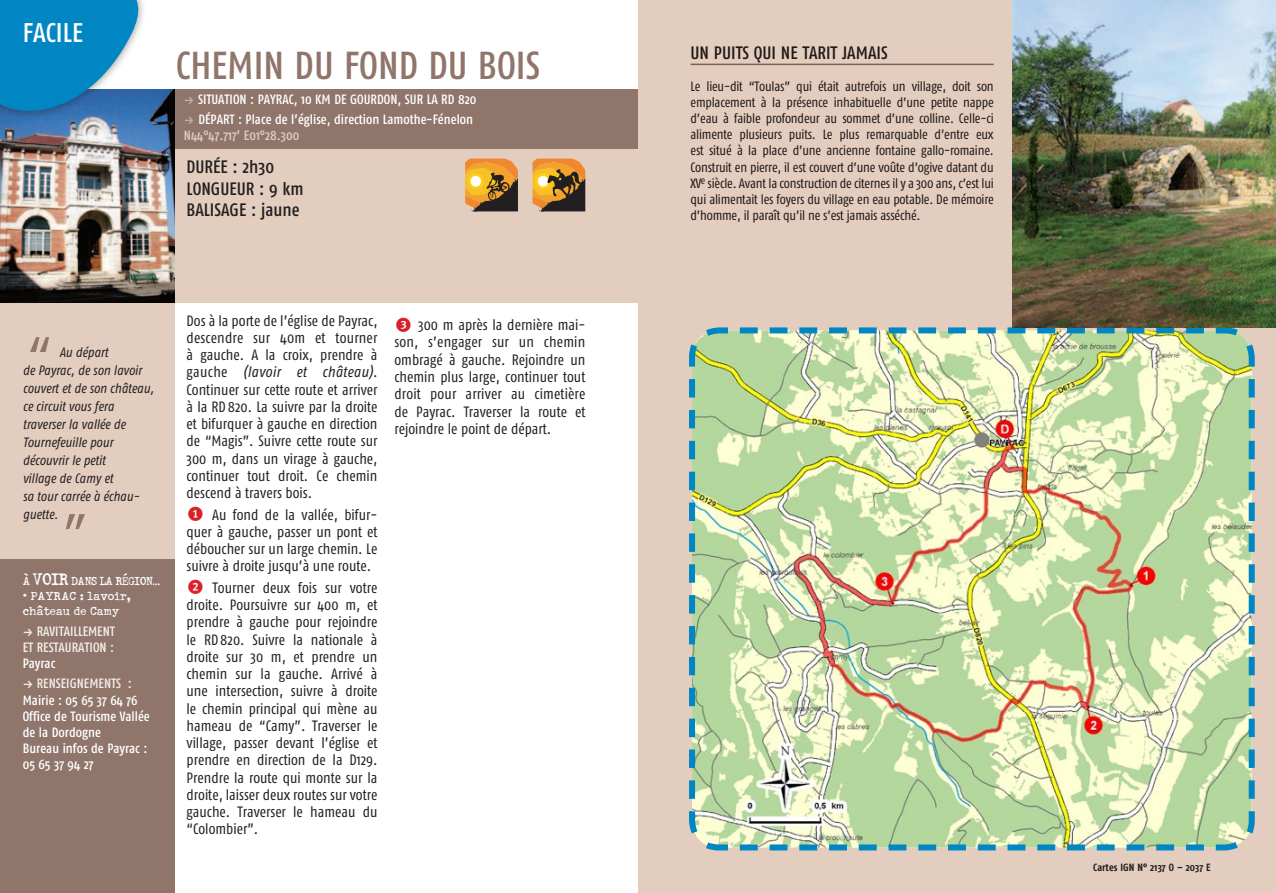
<style>
.page{position:relative;width:1276px;height:893px;background:#fff}
.page>*{position:absolute;margin:0;border:0;box-sizing:border-box;transform-origin:0 0}
.t1{font:italic 54px "Fago Co";color:#90756b}
.t2{font:500 39px "Fago Co";color:#90756b}
.t3{font:500 27px "Fago Co";color:#fff}
.t4{font:500 18px/21.6px "Fago Co";color:#231f20}
.t5{font:15px/17.2px "Fago Co";color:#231f20;text-align:justify}
.t6{font:13.5px/16px "Fago Co";letter-spacing:-.015em;color:#231f20;text-align:justify}
.t7{font:500 13.5px/16.2px "Fago Co";color:#fff}
.t8{font:italic 13.5px/18px "Fago Co";color:#231f20}
.t9{font:500 13.5px/16.2px "Fago Co";color:#f6eee9}
.t10{font:13.5px/15px "Schmutz ICG Cleaned";color:#fff}
.t11{font:500 13.5px "Fago Co";color:#e3cdbf}
.t12{font:13.5px "Schmutz ICG Cleaned";letter-spacing:-.04em;color:#fff;scale:.94 1}
.t13{font:700 10.5px "Fago Co";color:#231f20}
.s1{font-family:"Dingbests";font-weight:400;color:#c1aea7}
.s2{font-size:19.5px}
.s3{font-size:9px}
.s4{font-family:"Dingbests";font-weight:400;color:#f3eae3}
.s5{color:#fff}
.s6{font-style:italic}
.s7{font-family:"Dingbests";font-size:21px;color:#da2128}
</style>
<div class="page">
<div style="left:5px;top:107px;width:639px;height:196px;background:#e3cdbf"></div>
<div style="left:0;top:286px;width:174px;height:430px;background:#e3cdbf"></div>
<img style="left:0;top:128px;width:174px;height:175px">
<div style="left:0;top:559px;width:174px;height:334px;background:#90756b"></div>
<div style="left:175px;top:89px;width:463px;height:60px;background:#90756b"></div>
<div style="left:638px;top:0;width:638px;height:893px;background:#e3cdbf"></div>
<img style="left:689px;top:327px;width:568px;height:524px">
<img style="left:1012px;top:0;width:264px;height:327px">
<hr style="left:690px;top:64px;width:303px;height:1px;background:#90756b">
<svg style="left:0;top:0;width:175px;height:128px"></svg>
<svg style="left:532px;top:159px;width:53px;height:52px;background:#a37634"></svg>
<svg style="left:465px;top:159px;width:53px;height:52px;background:#b07f34"></svg>
<h3 class="t3" style="left:23px;top:17px;width:43px">facile</h3>
<h2 class="t2" style="left:176px;top:43px;width:54px">Chemin</h2>
<h2 class="t2" style="left:294px;top:43px;width:68px">du fond</h2>
<h2 class="t2" style="left:428px;top:43px;width:66px">du bois</h2>
<p class="t7" style="left:184px;top:89px;width:294px;line-height:20.2px;text-align:right">, sur la RD 820<br><span class="s1">f</span> DÉPART : Place de l’église, direction Lamothe-Fénelon</p>
<p class="t11" style="left:184px;top:128px;width:117px">N44°47.717’ E01°28.300</p>
<p class="t7" style="left:184px;top:91px;width:181px"><span class="s1">f</span> SITUATION : Payrac, 10 Km de Gourdon</p>
<p class="t4" style="left:186px;top:156px;width:119px">DURÉE : 2h30<br>LONGUEUR : 9 km<br>BALISAGE : jaune</p>
<h1 class="t1" style="left:23px;top:325px;width:25px">“</h1>
<p class="t8" style="left:23px;top:343px;width:132px;text-indent:37px">Au départ<br>de Payrac, de son lavoir couvert et de son château, ce circuit vous fera traverser la vallée de<br>Tournefeuille pour découvrir le petit<br>village de Camy et<br>sa tour carrée à échau&shy;guette.</p>
<h1 class="t1" style="left:58px;top:502px;width:25px">”</h1>
<p class="t12" style="left:23px;top:573px;width:148px">À <span class="s2">VOIR</span> DANS LA RÉGION<span class="s3">…</span></p>
<p class="t10" style="left:23px;top:588px;width:110px">• PAYRAC : lavoir, château de Camy</p>
<p class="t9" style="left:23px;top:623px;width:94px"><span class="s4">f</span> RAVITAILLEMENT<br>ET RESTAURATION :</p>
<p class="t9" style="left:23px;top:653px;width:111px;line-height:20.4px"><span class="s5">Payrac<br></span><span class="s4">f</span> RENSEIGNEMENTS :</p>
<p class="t7" style="left:23px;top:692px;width:129px">Mairie : 05 65 37 64 76<br>Office de Tourisme Vallée de la Dordogne<br>Bureau infos de Payrac :<br>05 65 37 94 27</p>
<p class="t5" style="left:186px;top:312px;width:192px">Dos à la porte de l’église de Payrac, descendre sur 40m et tourner à gauche. A la croix, prendre à gauche <span class="s6">(lavoir et château)</span>.<br>Continuer sur cette route et arriver à la RD 820. La suivre par la droite et bifurquer à gauche en direction de “Magis”. Suivre cette route sur 300 m, dans un virage à gauche, continuer tout droit. Ce chemin descend à travers bois.</p>
<p class="t5" style="left:186px;top:506px;width:192px"><span class="s7">1</span> Au fond de la vallée, bifur&shy;quer à gauche, passer un pont et déboucher sur un large chemin. Le suivre à droite jusqu’à une route.</p>
<p class="t5" style="left:186px;top:579px;width:193px"><span class="s7">2</span> Tourner deux fois sur votre droite. Poursuivre sur 400 m, et prendre à gauche pour rejoindre le RD 820. Suivre la nationale à droite sur 30 m, et prendre un chemin sur la gauche. Arrivé à une intersection, suivre à droite le chemin principal qui mène au hameau de “Camy”. Traverser le village, passer devant l’église et prendre en direction de la D129.<br>Prendre la route qui monte sur la droite, laisser deux routes sur votre gauche. Traverser le hameau du “Colombier”.</p>
<p class="t5" style="left:394px;top:316px;width:192px"><span class="s7">3</span> 300 m après la dernière mai&shy;son, s’engager sur un chemin ombragé à gauche. Rejoindre un chemin plus large, continuer tout droit pour arriver au cimetière de Payrac. Traverser la route et rejoindre le point de départ.</p>
<p class="t4" style="left:690px;top:42px;width:199px">Un puits qui ne tarit jamais</p>
<p class="t6" style="left:690px;top:78px;width:305px">Le lieu-dit “Toulas” qui était autrefois un village, doit son emplacement à la présence inhabituelle d’une petite nappe d’eau à faible profondeur au sommet d’une colline. Celle-ci alimente plusieurs puits. Le plus remarquable d’entre eux est situé à la place d’une ancienne fontaine gallo-romaine.<br>Construit en pierre, il est couvert d’une voûte d’ogive datant du XV<sup>e</sup> siècle. Avant la construction de citernes il y a 300 ans, c’est lui qui alimentait les foyers du village en eau potable. De mémoire d’homme, il paraît qu’il ne s’est jamais asséché.</p>
<p class="t13" style="left:1093px;top:861px;width:119px">Cartes IGN N° 2137 O – 2037 E</p>
</div>
